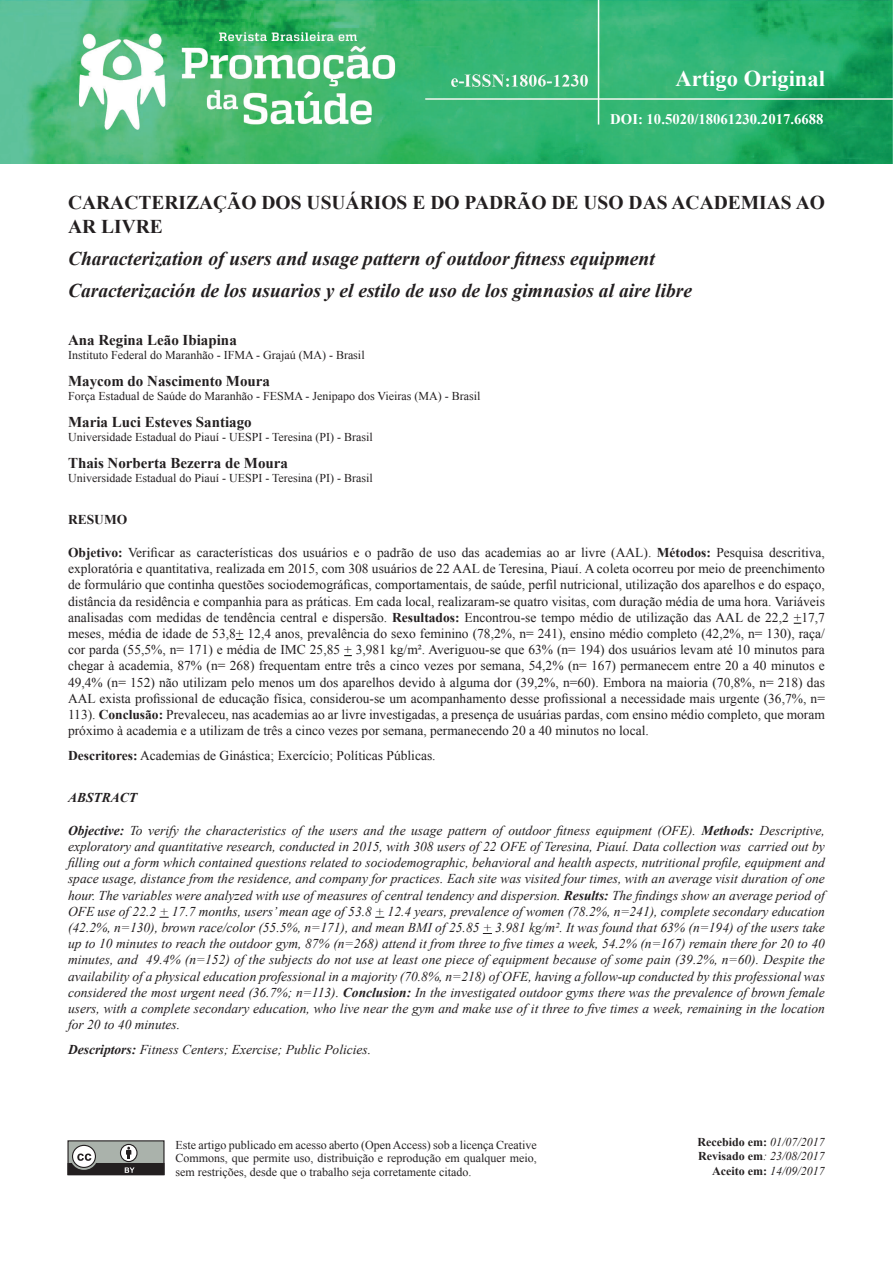
<style>
.page{position:relative;width:893px;height:1263px;background:#fff}
.page>*{position:absolute;margin:0;border:0;box-sizing:border-box;transform-origin:0 0}
.t1{font:700 22.5px "Times New Roman";color:#fff}
.t2{font:italic 700 19.5px/32.2px "Times New Roman";color:#231f20}
.t3{font:700 19.5px/23.4px "Times New Roman";color:#231f20}
.t4{font:700 15px "Times New Roman";color:#231f20}
.t5{font:700 14.7px "Times New Roman";color:#fff}
.t6{font:italic 13.5px/16.2px "Times New Roman";color:#231f20;text-align:justify}
.t7{font:13.5px/16.2px "Times New Roman";color:#231f20;text-align:justify}
.t8{font:italic 700 13.5px "Times New Roman";color:#231f20}
.t9{font:700 13.5px "Times New Roman";color:#231f20}
.t10{font:12px/13.5px "Times New Roman";color:#231f20;text-align:justify}
.t11{font:italic 12px/14.4px "Times New Roman";color:#231f20;text-align:right}
.s1{font-weight:700}
.s2{font-weight:700;font-style:normal}
</style>
<div class="page">
<img style="left:0;top:0;width:893px;height:164px">
<div style="left:68px;top:1141px;width:96px;height:33px;background:#aab2ab"></div>
<svg style="left:120px;top:1144px;width:17px;height:17px"></svg>
<div style="left:120px;top:1144px;width:18px;height:18px;border:1px solid #231f20;border-radius:50%"></div>
<div style="left:72px;top:1145px;width:24px;height:23px;border:1px solid #231f20;border-radius:50%"></div>
<svg style="left:67px;top:1147px;width:98px;height:28px"></svg>
<h1 class="t1" style="left:676px;top:62px;width:151px">Artigo Original</h1>
<p class="t5" style="left:610px;top:109px;width:215px">DOI: 10.5020/18061230.2017.6688</p>
<h2 class="t3" style="left:68px;top:190px;width:758px">CARACTERIZAÇÃO DOS USUÁRIOS E DO PADRÃO DE USO DAS ACADEMIAS AO<br>AR LIVRE</h2>
<h2 class="t2" style="left:68px;top:242px;width:626px">Characterization of users and usage pattern of outdoor fitness equipment<br>Caracterización de los usuarios y el estilo de uso de los gimnasios al aire libre</h2>
<p class="t4" style="left:68px;top:329px;width:170px">Ana Regina Leão Ibiapina</p>
<p class="t10" style="left:68px;top:348px;width:298px">Instituto Federal do Maranhão - IFMA - Grajaú (MA) - Brasil</p>
<p class="t4" style="left:68px;top:370px;width:204px">Maycom do Nascimento Moura</p>
<p class="t10" style="left:68px;top:389px;width:414px">Força Estadual de Saúde do Maranhão - FESMA - Jenipapo dos Vieiras (MA) - Brasil</p>
<p class="t4" style="left:68px;top:411px;width:185px">Maria Luci Esteves Santiago</p>
<p class="t10" style="left:68px;top:430px;width:306px">Universidade Estadual do Piauí - UESPI - Teresina (PI) - Brasil</p>
<p class="t4" style="left:68px;top:452px;width:221px">Thais Norberta Bezerra de Moura</p>
<p class="t10" style="left:68px;top:471px;width:306px">Universidade Estadual do Piauí - UESPI - Teresina (PI) - Brasil</p>
<p class="t9" style="left:68px;top:510px;width:61px">RESUMO</p>
<p class="t7" style="left:68px;top:544px;width:758px"><span class="s1">Objetivo:</span> Verificar as características dos usuários e o padrão de uso das academias ao ar livre (AAL). <span class="s1">Métodos:</span> Pesquisa descritiva, exploratória e quantitativa, realizada em 2015, com 308 usuários de 22 AAL de Teresina, Piauí. A coleta ocorreu por meio de preenchimento de formulário que continha questões sociodemográficas, comportamentais, de saúde, perfil nutricional, utilização dos aparelhos e do espaço, distância da residência e companhia para as práticas. Em cada local, realizaram-se quatro visitas, com duração média de uma hora. Variáveis analisadas com medidas de tendência central e dispersão. <span class="s1">Resultados:</span> Encontrou-se tempo médio de utilização das AAL de 22,2 +17,7 meses, média de idade de 53,8+ 12,4 anos, prevalência do sexo feminino (78,2%, n= 241), ensino médio completo (42,2%, n= 130), raça/ cor parda (55,5%, n= 171) e média de IMC 25,85 + 3,981 kg/m². Averiguou-se que 63% (n= 194) dos usuários levam até 10 minutos para chegar à academia, 87% (n= 268) frequentam entre três a cinco vezes por semana, 54,2% (n= 167) permanecem entre 20 a 40 minutos e 49,4% (n= 152) não utilizam pelo menos um dos aparelhos devido à alguma dor (39,2%, n=60). Embora na maioria (70,8%, n= 218) das AAL exista profissional de educação física, considerou-se um acompanhamento desse profissional a necessidade mais urgente (36,7%, n= 113). <span class="s1">Conclusão:</span> Prevaleceu, nas academias ao ar livre investigadas, a presença de usuárias pardas, com ensino médio completo, que moram próximo à academia e a utilizam de três a cinco vezes por semana, permanecendo 20 a 40 minutos no local.</p>
<p class="t7" style="left:68px;top:747px;width:369px"><span class="s1">Descritores:</span> Academias de Ginástica; Exercício; Políticas Públicas.</p>
<p class="t8" style="left:68px;top:788px;width:71px">ABSTRACT</p>
<p class="t6" style="left:68px;top:822px;width:758px"><span class="s1">Objective:</span> To verify the characteristics of the users and the usage pattern of outdoor fitness equipment (OFE). <span class="s1">Methods:</span> Descriptive, exploratory and quantitative research, conducted in 2015, with 308 users of 22 OFE of Teresina, Piauí. Data collection was carried out by filling out a form which contained questions related to sociodemographic, behavioral and health aspects, nutritional profile, equipment and space usage, distance from the residence, and company for practices. Each site was visited four times, with an average visit duration of one hour. The variables were analyzed with use of measures of central tendency and dispersion. <span class="s1">Results:</span> The findings show an average period of OFE use of 22.2 + 17.7 months, users’ mean age of 53.8 + 12.4 years, prevalence of women (78.2%, n=241), complete secondary education (42.2%, n=130), brown race/color (55.5%, n=171), and mean BMI of 25.85 + 3.981 kg/m². It was found that 63% (n=194) of the users take up to 10 minutes to reach the outdoor gym, 87% (n=268) attend it from three to five times a week, 54.2% (n=167) remain there for 20 to 40 minutes, and 49.4% (n=152) of the subjects do not use at least one piece of equipment because of some pain (39.2%, n=60). Despite the availability of a physical education professional in a majority (70.8%, n=218) of OFE, having a follow-up conducted by this professional was considered the most urgent need (36.7%; n=113). <span class="s1">Conclusion:</span> In the investigated outdoor gyms there was the prevalence of brown female users, with a complete secondary education, who live near the gym and make use of it three to five times a week, remaining in the location for 20 to 40 minutes.</p>
<p class="t6" style="left:68px;top:1041px;width:305px"><span class="s1">Descriptors:</span> Fitness Centers; Exercise; Public Policies.</p>
<p class="t10" style="left:175px;top:1138px;width:363px">Este artigo publicado em acesso aberto (Open Access) sob a licença Creative Commons, que permite uso, distribuição e reprodução em qualquer meio, sem restrições, desde que o trabalho seja corretamente citado.</p>
<p class="t11" style="left:698px;top:1134px;width:129px"><span class="s2">Recebido em:</span> 01/07/2017<br><span class="s2">Revisado em</span>: 23/08/2017<br><span class="s2">Aceito em:</span> 14/09/2017</p>
</div>
